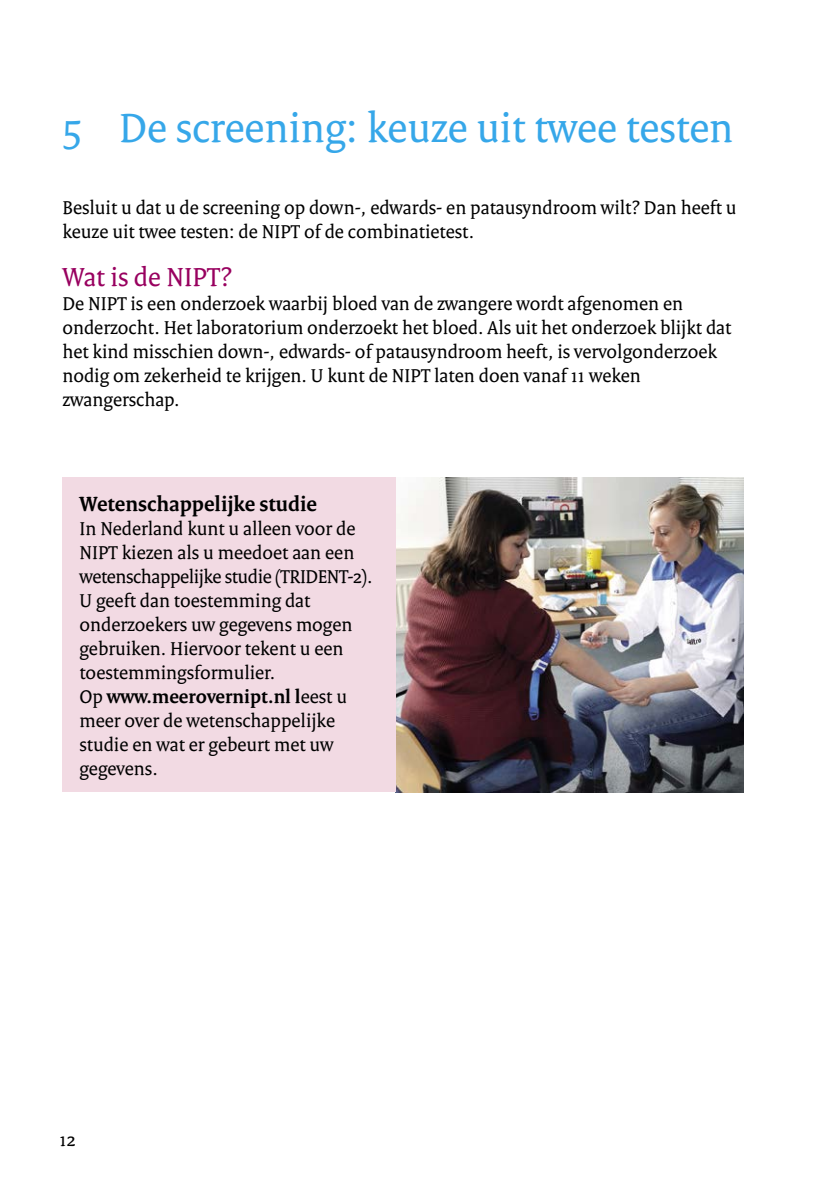
<style>
.page{position:relative;width:840px;height:1191px;background:#fff}
.page>*{position:absolute;margin:0;border:0;box-sizing:border-box;transform-origin:0 0}
._03_RIVM_Hoofdstukko{font:44px "Rijksoverheid Serif";color:#36a7e9}
._05_RIVM_Paragraafko{font:28px "Rijksoverheid Serif";color:#98005f}
.Kaderkop{font:700 22px "Rijksoverheid Serif";color:#000}
._10_RIVM_Broodtekst{font:20px/24px "Rijksoverheid Serif";color:#000}
.s1{font-weight:700}
</style>
<div class="page">
<img style="left:395px;top:478px;width:348px;height:314px">
<div style="left:62px;top:478px;width:333px;height:314px;background:#f2dae3"></div>
<p class="_03_RIVM_Hoofdstukko" style="left:62px;top:101px;width:672px">5 De screening: keuze uit twee testen</p>
<p class="_10_RIVM_Broodtekst" style="left:62px;top:195px;width:675px">Besluit u dat u de screening op down-, edwards- en patausyndroom wilt? Dan heeft u keuze uit twee testen: de NIPT of de combinatietest.</p>
<p class="_05_RIVM_Paragraafko" style="left:62px;top:260px;width:171px">Wat is de NIPT?</p>
<p class="_10_RIVM_Broodtekst" style="left:62px;top:291px;width:670px">De NIPT is een onderzoek waarbij bloed van de zwangere wordt afgenomen en onderzocht. Het laboratorium onderzoekt het bloed. Als uit het onderzoek blijkt dat het kind misschien down-, edwards- of patausyndroom heeft, is vervolgonderzoek nodig om zekerheid te krijgen. U kunt de NIPT laten doen vanaf 11 weken zwangerschap.</p>
<p class="Kaderkop" style="left:79px;top:490px;width:239px">Wetenschappelijke studie</p>
<p class="_10_RIVM_Broodtekst" style="left:79px;top:516px;width:294px">In Nederland kunt u alleen voor de<br>NIPT kiezen als u meedoet aan een wetenschappelijke studie (TRIDENT-2).<br>U geeft dan toestemming dat onderzoekers uw gegevens mogen gebruiken. Hiervoor tekent u een toestemmingsformulier.</p>
<p class="_10_RIVM_Broodtekst" style="left:79px;top:684px;width:269px">Op <span class="s1">www.meerovernipt.nl l</span>eest u meer over de wetenschappelijke studie en wat er gebeurt met uw gegevens.</p>
<p class="_10_RIVM_Broodtekst" style="left:60px;top:1127px;width:17px">12</p>
</div>
